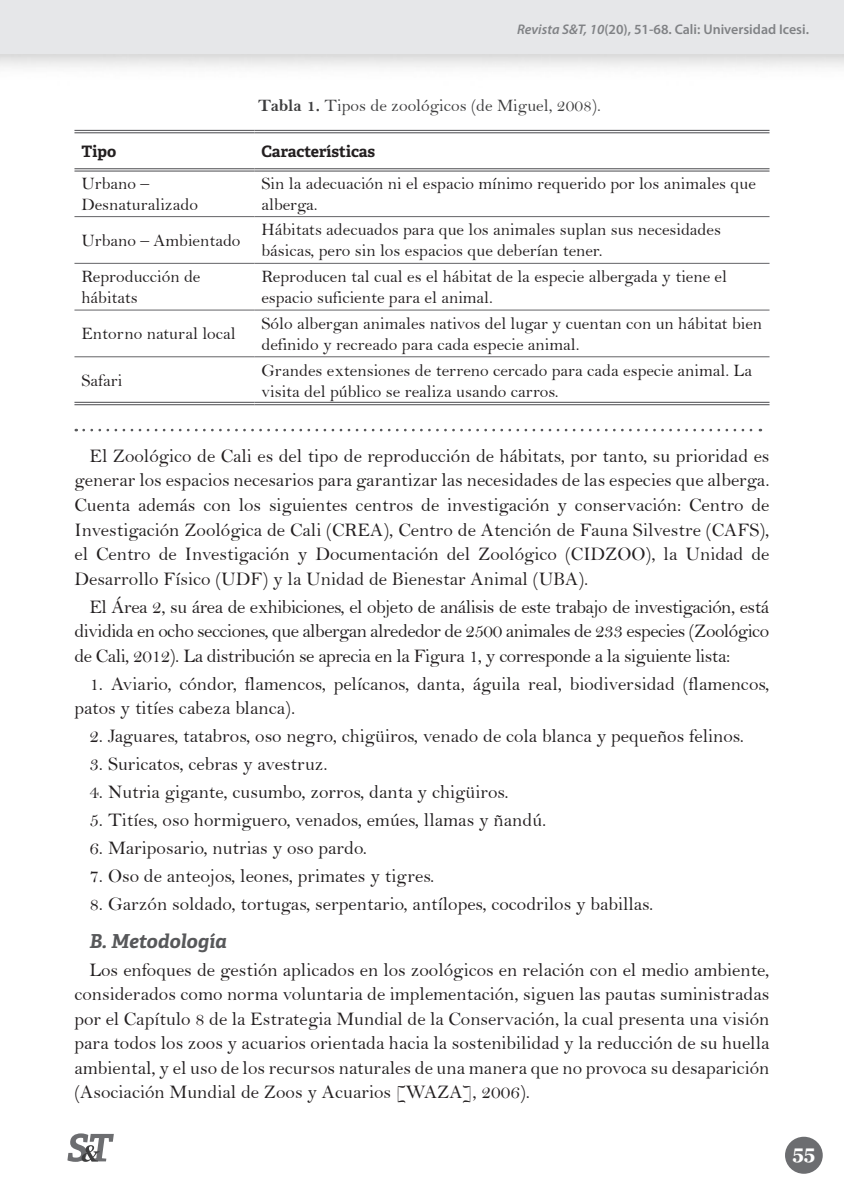
<style>
.page{position:relative;width:844px;height:1191px;background:#fff}
.page>*{position:absolute;margin:0;border:0;box-sizing:border-box;transform-origin:0 0}
.parrafo{font:19.25px/24.5px "Bell";color:#231f20;text-align:justify}
.parrafo-2{font:italic 700 19.25px "Adelle Basic";color:#57585a}
.t1{font:700 19.25px "Georgia";color:#fff}
.t2{font:17.5px/21px "Bell";color:#231f20}
.pie_de_foto{font:17.5px "Bell";color:#3e3e3f}
.t3{font:700 15.75px "Adelle Basic";color:#231f20}
.t4{font:600 14px "Myriad Pro";color:#808285}
.s1{font-style:italic}
.s2{font-family:"Bell MT Bold"}
</style>
<div class="page">
<div style="left:0;top:0;width:843px;height:56px;background:#e6e7e9"></div>
<svg style="left:67px;top:1133px;width:47px;height:28px"></svg>
<div style="left:784px;top:1136px;width:38px;height:37px;background:#6c6d70;border-radius:50%"></div>
<hr style="left:74px;top:168px;width:180px;height:4px;background:#cececf">
<hr style="left:254px;top:168px;width:515px;height:4px;background:#cececf">
<hr style="left:74px;top:216px;width:180px;height:1px;background:#636366">
<hr style="left:254px;top:216px;width:515px;height:1px;background:#636366">
<hr style="left:74px;top:263px;width:180px;height:1px;background:#636366">
<hr style="left:254px;top:263px;width:515px;height:1px;background:#636366">
<hr style="left:74px;top:310px;width:180px;height:1px;background:#636366">
<hr style="left:254px;top:310px;width:515px;height:1px;background:#636366">
<hr style="left:74px;top:356px;width:180px;height:1px;background:#636366">
<hr style="left:254px;top:356px;width:515px;height:1px;background:#636366">
<hr style="left:74px;top:130px;width:180px;height:1px;background:#636366">
<hr style="left:74px;top:132px;width:180px;height:1px;background:#636366">
<hr style="left:254px;top:130px;width:515px;height:1px;background:#636366">
<hr style="left:254px;top:132px;width:515px;height:1px;background:#636366">
<hr style="left:74px;top:168px;width:180px;height:1px;background:#636366">
<hr style="left:74px;top:170px;width:180px;height:2px;background:#636366">
<hr style="left:254px;top:168px;width:515px;height:1px;background:#636366">
<hr style="left:254px;top:170px;width:515px;height:2px;background:#636366">
<hr style="left:74px;top:402px;width:180px;height:1px;background:#636366">
<hr style="left:74px;top:404px;width:180px;height:1px;background:#636366">
<hr style="left:254px;top:402px;width:515px;height:1px;background:#636366">
<hr style="left:254px;top:404px;width:515px;height:1px;background:#636366">
<svg style="left:84px;top:429px;width:676px;height:2px"></svg>
<p class="t4" style="left:517px;top:21px;width:293px"><span class="s1">Revista S&amp;T, 10</span>(20), 51-68. Cali: Universidad Icesi.</p>
<p class="pie_de_foto" style="left:258px;top:95px;width:344px"><span class="s2">Tabla 1.</span> Tipos de zoológicos (de Miguel, 2008).</p>
<p class="t3" style="left:81px;top:141px;width:36px">Tipo</p>
<p class="t3" style="left:261px;top:141px;width:115px">Características</p>
<p class="t2" style="left:81px;top:172px;width:118px">Urbano –<br>Desnaturalizado</p>
<p class="t2" style="left:261px;top:172px;width:495px">Sin la adecuación ni el espacio mínimo requerido por los animales que alberga.</p>
<p class="t2" style="left:81px;top:230px;width:160px">Urbano – Ambientado</p>
<p class="t2" style="left:261px;top:219px;width:461px">Hábitats adecuados para que los animales suplan sus necesidades básicas, pero sin los espacios que deberían tener.</p>
<p class="t2" style="left:81px;top:266px;width:120px">Reproducción de hábitats</p>
<p class="t2" style="left:261px;top:266px;width:467px">Reproducen tal cual es el hábitat de la especie albergada y tiene el espacio suficiente para el animal.</p>
<p class="t2" style="left:81px;top:323px;width:156px">Entorno natural local</p>
<p class="t2" style="left:261px;top:313px;width:502px">Sólo albergan animales nativos del lugar y cuentan con un hábitat bien definido y recreado para cada especie animal.</p>
<p class="t2" style="left:81px;top:370px;width:42px">Safari</p>
<p class="t2" style="left:261px;top:359px;width:492px">Grandes extensiones de terreno cercado para cada especie animal. La visita del público se realiza usando carros.</p>
<p class="parrafo" style="left:74px;top:443px;width:696px;text-indent:15px">El Zoológico de Cali es del tipo de reproducción de hábitats, por tanto, su prioridad es generar los espacios necesarios para garantizar las necesidades de las especies que alberga.<br>Cuenta además con los siguientes centros de investigación y conservación: Centro de Investigación Zoológica de Cali (CREA), Centro de Atención de Fauna Silvestre (CAFS), el Centro de Investigación y Documentación del Zoológico (CIDZOO), la Unidad de Desarrollo Físico (UDF) y la Unidad de Bienestar Animal (UBA).</p>
<p class="parrafo" style="left:74px;top:594px;width:696px;text-indent:15px">El Área 2, su área de exhibiciones, el objeto de análisis de este trabajo de investigación, está dividida en ocho secciones, que albergan alrededor de 2500 animales de 233 especies (Zoológico de Cali, 2012). La distribución se aprecia en la Figura 1, y corresponde a la siguiente lista:</p>
<p class="parrafo" style="left:74px;top:671px;width:696px;text-indent:15px">1. Aviario, cóndor, flamencos, pelícanos, danta, águila real, biodiversidad (flamencos, patos y titíes cabeza blanca).</p>
<p class="parrafo" style="left:89px;top:723px;width:656px">2. Jaguares, tatabros, oso negro, chigüiros, venado de cola blanca y pequeños felinos.</p>
<p class="parrafo" style="left:89px;top:751px;width:240px">3. Suricatos, cebras y avestruz.</p>
<p class="parrafo" style="left:89px;top:779px;width:420px">4. Nutria gigante, cusumbo, zorros, danta y chigüiros.</p>
<p class="parrafo" style="left:89px;top:807px;width:458px">5. Titíes, oso hormiguero, venados, emúes, llamas y ñandú.</p>
<p class="parrafo" style="left:89px;top:835px;width:279px">6. Mariposario, nutrias y oso pardo.</p>
<p class="parrafo" style="left:89px;top:863px;width:346px">7. Oso de anteojos, leones, primates y tigres.</p>
<p class="parrafo" style="left:89px;top:891px;width:565px">8. Garzón soldado, tortugas, serpentario, antílopes, cocodrilos y babillas.</p>
<p class="parrafo-2" style="left:89px;top:928px;width:139px">B. Metodología</p>
<p class="parrafo" style="left:74px;top:957px;width:696px;text-indent:15px">Los enfoques de gestión aplicados en los zoológicos en relación con el medio ambiente, considerados como norma voluntaria de implementación, siguen las pautas suministradas por el Capítulo 8 de la Estrategia Mundial de la Conservación, la cual presenta una visión para todos los zoos y acuarios orientada hacia la sostenibilidad y la reducción de su huella ambiental, y el uso de los recursos naturales de una manera que no provoca su desaparición (Asociación Mundial de Zoos y Acuarios [WAZA], 2006).</p>
<p class="t1" style="left:792px;top:1139px;width:25px">55</p>
</div>
